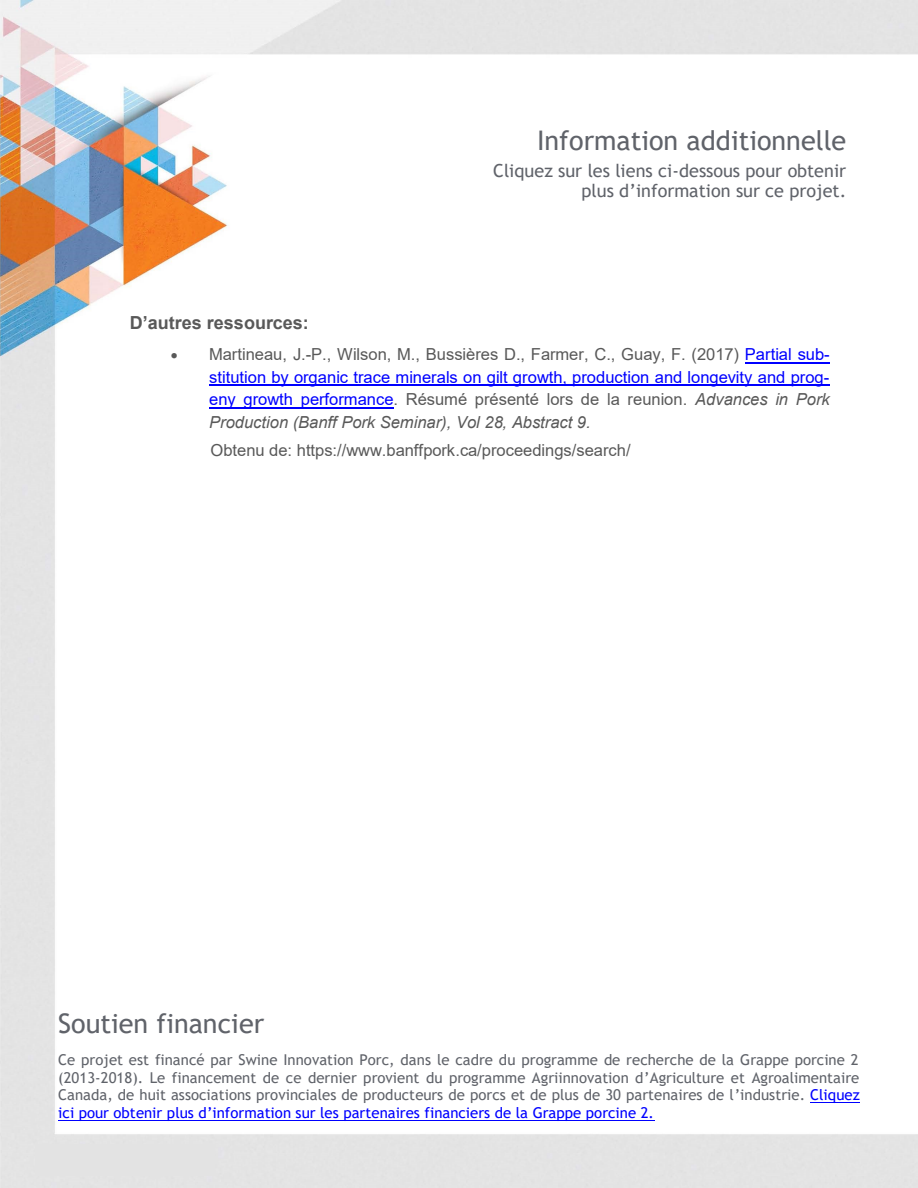
<style>
.page{position:relative;width:918px;height:1188px;background:#fff}
.page>*{position:absolute;margin:0;border:0;box-sizing:border-box;transform-origin:0 0}
.t1{font:27px "Trebuchet MS";color:#60636a}
.t2{font:18px/20.1px "Trebuchet MS";color:#60636a;text-align:right}
.t3{font:700 18px "Arial";color:#595959}
.t4{font:16.5px/22.5px "Arial";color:#00f;text-align:justify}
.t5{font:16.5px "Arial";color:#595959}
.t6{font:15px/17.7px "Trebuchet MS";color:#60636a;text-align:justify}
.s1{color:#595959}
.s2{font-style:italic;color:#595959}
.s3{color:#00f}
</style>
<div class="page">
<img style="left:0;top:0;width:918px;height:1188px">
<svg style="left:460px;top:716px;width:51px;height:157px"></svg>
<div style="left:35px;top:1144px;width:180px;height:32px;background:#e3e3e3"></div>
<hr style="left:745px;top:362px;width:84px;height:1px;background:#00f">
<hr style="left:209px;top:385px;width:620px;height:1px;background:#00f">
<hr style="left:209px;top:407px;width:184px;height:1px;background:#00f">
<hr style="left:810px;top:1102px;width:50px;height:1px;background:#00f">
<hr style="left:58px;top:1120px;width:596px;height:1px;background:#00f">
<p class="t1" style="left:537px;top:125px;width:311px">Information additionnelle</p>
<p class="t2" style="left:493px;top:160px;width:355px">Cliquez sur les liens ci-dessous pour obtenir plus d’information sur ce projet.</p>
<p class="t3" style="left:130px;top:313px;width:181px">D’autres ressources:</p>
<p class="t4" style="left:209px;top:343px;width:622px;text-indent:-38px"><span class="s1">• Martineau, J.-P., Wilson, M., Bussières D., Farmer, C., Guay, F. (2017)</span> Partial sub&shy;stitution by organic trace minerals on gilt growth, production and longevity and prog&shy;eny growth performance<span class="s1">. Résumé présenté lors de la reunion.</span> <span class="s2">Advances in Pork Production (Banff Pork Seminar), Vol 28, Abstract 9.</span></p>
<p class="t5" style="left:210px;top:441px;width:422px">Obtenu de: https://www.banffpork.ca/proceedings/search/</p>
<h1 class="t1" style="left:58px;top:1008px;width:207px">Soutien financier</h1>
<h1 class="t6" style="left:58px;top:1051px;width:803px">Ce projet est financé par Swine Innovation Porc, dans le cadre du programme de recherche de la Grappe porcine 2 (2013-2018). Le financement de ce dernier provient du programme Agriinnovation d’Agriculture et Agroalimentaire Canada, de huit associations provinciales de producteurs de porcs et de plus de 30 partenaires de l’industrie. <span class="s3">Cliquez ici pour obtenir plus d’information sur les partenaires financiers de la Grappe porcine 2.</span></h1>
</div>
